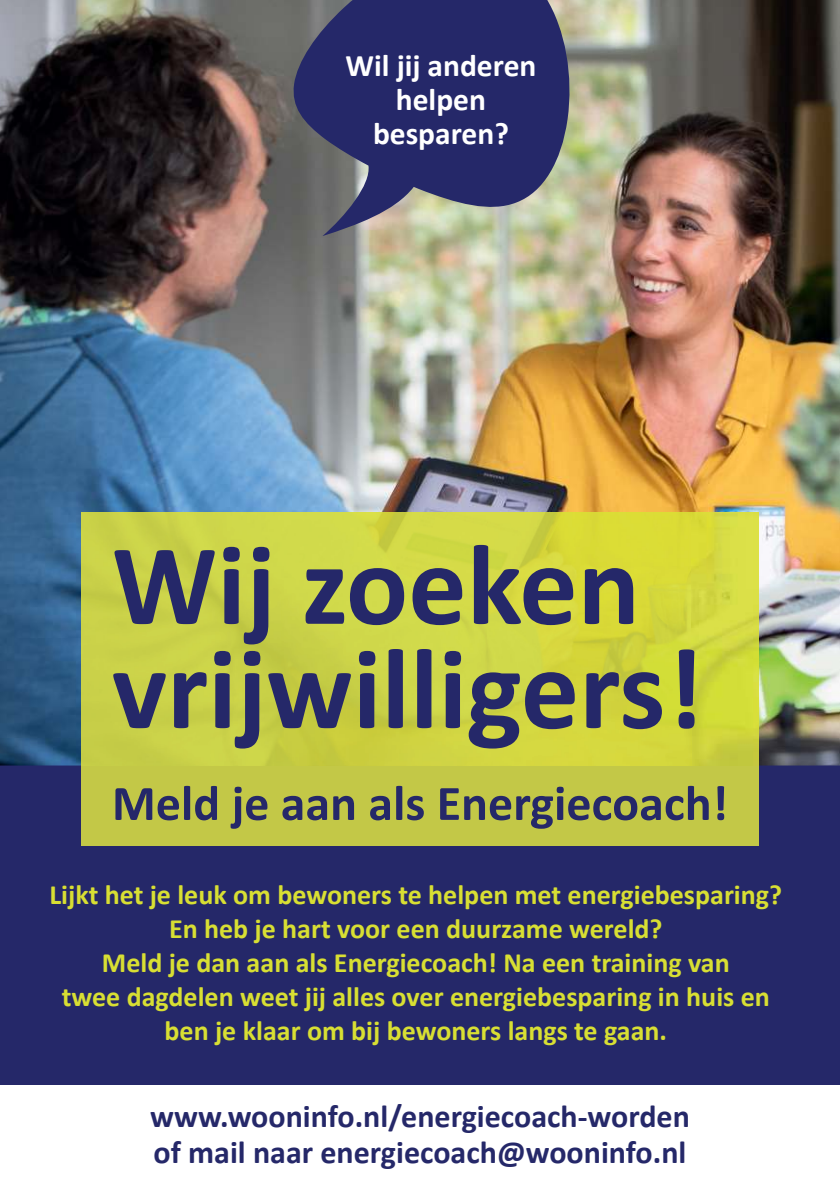
<style>
.page{position:relative;width:840px;height:1191px;background:#fff}
.page>*{position:absolute;margin:0;border:0;box-sizing:border-box;transform-origin:0 0}
.t1{font:700 116px/104px "Calibri";color:#252869}
.t2{font:700 50px "Calibri";color:#252869}
.t3{font:700 32px/36px "Calibri";color:#252869}
.t4{font:700 31.4px/33.8px "Calibri";color:#fff;text-align:center}
.t5{font:700 28px/33.8px "Calibri";color:#d8df33;text-align:center}
</style>
<div class="page">
<div style="left:0;top:709px;width:839px;height:375px;background:#252869"></div>
<img style="left:0;top:0;width:839px;height:765px">
<svg style="left:291px;top:0;width:282px;height:236px;background:#454872"></svg>
<div style="left:81px;top:765px;width:677px;height:81px;background:#c3c847"></div>
<img style="left:81px;top:513px;width:677px;height:252px">
<p class="t4" style="left:345px;top:51px;width:192px">Wil jij anderen helpen besparen?</p>
<h1 class="t1" style="left:112px;top:540px;width:592px">Wij zoeken vrijwilligers!</h1>
<h2 class="t2" style="left:112px;top:783px;width:617px">Meld je aan als Energiecoach!</h2>
<p class="t5" style="left:49px;top:879px;width:733px">Lijkt het je leuk om bewoners te helpen met energiebesparing?<br>En heb je hart voor een duurzame wereld?<br>Meld je dan aan als Energiecoach! Na een training van<br>twee dagdelen weet jij alles over energiebesparing in huis en ben je klaar om bij bewoners langs te gaan.</p>
<p class="t3" style="left:150px;top:1099px;width:541px">www.wooninfo.nl/energiecoach-worden of mail naar energiecoach@wooninfo.nl</p>
</div>
